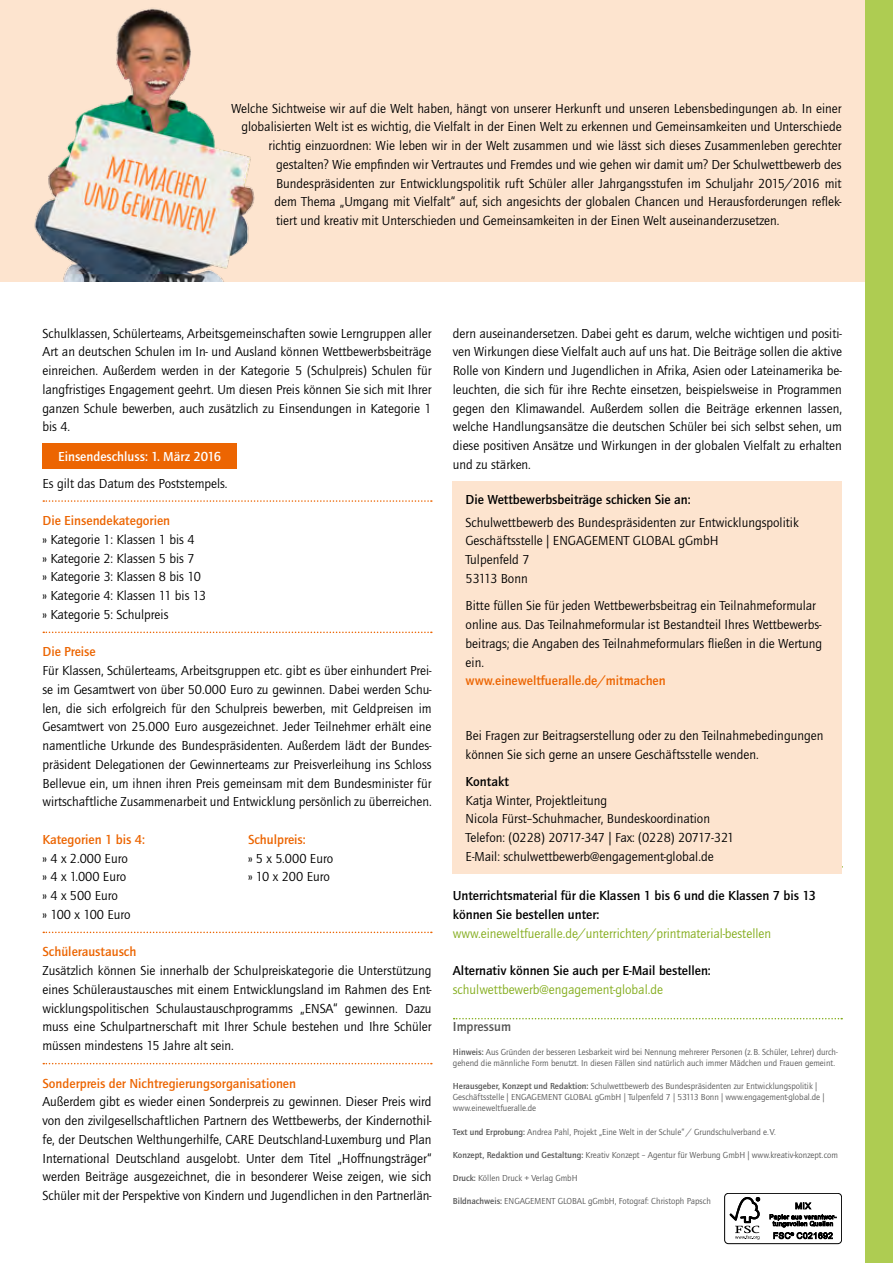
<style>
.page{position:relative;width:893px;height:1263px;background:#fff}
.page>*{position:absolute;margin:0;border:0;box-sizing:border-box;transform-origin:0 0}
.t1{font:13.5px/18.8px "Quay Sans ITC Std";color:#000}
.t2{font:500 13.5px/18.8px "Quay Sans ITC Std";color:#000}
.t3{font:500 13.5px "Quay Sans ITC Std";color:#ec6502}
.t4{font:13.5px "Quay Sans ITC Std";color:#83ac1b}
.t5{font:500 13.5px "Quay Sans ITC Std";color:#fff}
.t6{font:500 13.5px "Quay Sans ITC Std";color:#565656}
.t7{font:9px/11.2px "Quay Sans ITC Std";color:#565656}
.s1{font-weight:500}
</style>
<div class="page">
<svg style="left:43px;top:500px;width:389px;height:2px"></svg>
<svg style="left:43px;top:632px;width:389px;height:1px"></svg>
<svg style="left:43px;top:932px;width:389px;height:1px"></svg>
<svg style="left:43px;top:1063px;width:389px;height:1px"></svg>
<div style="left:43px;top:443px;width:194px;height:26px;background:#ec6502"></div>
<svg style="left:454px;top:1018px;width:388px;height:1px"></svg>
<div style="left:724px;top:1193px;width:118px;height:51px;border:1px solid #000;border-radius:4px"></div>
<svg style="left:730px;top:1197px;width:30px;height:43px"></svg>
<svg style="left:770px;top:1202px;width:66px;height:37px"></svg>
<div style="left:453px;top:481px;width:389px;height:392px;background:#fde4cf"></div>
<div style="left:0;top:0;width:893px;height:281px;background:#fde4cf"></div>
<img style="left:34px;top:8px;width:221px;height:273px">
<div style="left:865px;top:0;width:28px;height:1263px;background:#aecc52"></div>
<p class="t1" style="left:231px;top:99px;width:612px">Welche Sichtweise wir auf die Welt haben, hängt von unserer Herkunft und unseren Lebensbedingungen ab. In einer</p>
<p class="t1" style="left:242px;top:117px;width:602px">globalisierten Welt ist es wichtig, die Vielfalt in der Einen Welt zu erkennen und Gemeinsamkeiten und Unterschiede</p>
<p class="t1" style="left:269px;top:136px;width:575px">richtig einzuordnen: Wie leben wir in der Welt zusammen und wie lässt sich dieses Zusammenleben gerechter</p>
<p class="t1" style="left:276px;top:155px;width:567px">gestalten? Wie empfinden wir Vertrautes und Fremdes und wie gehen wir damit um? Der Schulwettbewerb des</p>
<p class="t1" style="left:276px;top:174px;width:567px">Bundespräsidenten zur Entwicklungspolitik ruft Schüler aller Jahrgangsstufen im Schuljahr 2015/2016 mit</p>
<p class="t1" style="left:275px;top:192px;width:568px">dem Thema „Umgang mit Vielfalt“ auf, sich angesichts der globalen Chancen und Herausforderungen reflek-</p>
<p class="t1" style="left:276px;top:211px;width:505px">tiert und kreativ mit Unterschieden und Gemeinsamkeiten in der Einen Welt auseinanderzusetzen.</p>
<p class="t1" style="left:43px;top:324px;width:391px;text-align:justify">Schulklassen, Schülerteams, Arbeitsgemeinschaften sowie Lerngruppen aller Art an deutschen Schulen im In- und Ausland können Wettbewerbsbeiträge einreichen. Außerdem werden in der Kategorie 5 (Schulpreis) Schulen für langfristiges Engagement geehrt. Um diesen Preis können Sie sich mit Ihrer ganzen Schule bewerben, auch zusätzlich zu Einsendungen in Kategorie 1 bis 4.</p>
<p class="t5" style="left:58px;top:448px;width:165px">Einsendeschluss: 1. März 2016</p>
<p class="t1" style="left:43px;top:474px;width:187px">Es gilt das Datum des Poststempels.</p>
<p class="t3" style="left:43px;top:513px;width:129px">Die Einsendekategorien</p>
<p class="t1" style="left:43px;top:530px;width:165px">» Kategorie 1: Klassen 1 bis 4<br>» Kategorie 2: Klassen 5 bis 7<br>» Kategorie 3: Klassen 8 bis 10 » Kategorie 4: Klassen 11 bis 13 » Kategorie 5: Schulpreis</p>
<p class="t3" style="left:43px;top:644px;width:55px">Die Preise</p>
<p class="t1" style="left:43px;top:661px;width:391px;text-align:justify">Für Klassen, Schülerteams, Arbeitsgruppen etc. gibt es über einhundert Prei&shy;se im Gesamtwert von über 50.000 Euro zu gewinnen. Dabei werden Schu&shy;len, die sich erfolgreich für den Schulpreis bewerben, mit Geldpreisen im Gesamtwert von 25.000 Euro ausgezeichnet. Jeder Teilnehmer erhält eine namentliche Urkunde des Bundespräsidenten. Außerdem lädt der Bundes&shy;präsident Delegationen der Gewinnerteams zur Preisverleihung ins Schloss Bellevue ein, um ihnen ihren Preis gemeinsam mit dem Bundesminister für wirtschaftliche Zusammenarbeit und Entwicklung persönlich zu überreichen.</p>
<p class="t3" style="left:43px;top:831px;width:104px">Kategorien 1 bis 4:</p>
<p class="t3" style="left:248px;top:831px;width:59px">Schulpreis:</p>
<p class="t1" style="left:43px;top:849px;width:87px">» 4 x 2.000 Euro</p>
<p class="t1" style="left:248px;top:849px;width:87px">» 5 x 5.000 Euro</p>
<p class="t1" style="left:43px;top:867px;width:85px">» 4 x 1.000 Euro</p>
<p class="t1" style="left:248px;top:867px;width:83px">» 10 x 200 Euro</p>
<p class="t1" style="left:43px;top:886px;width:90px">» 4 x 500 Euro<br>» 100 x 100 Euro</p>
<p class="t3" style="left:43px;top:944px;width:95px">Schüleraustausch</p>
<p class="t1" style="left:43px;top:961px;width:391px;text-align:justify">Zusätzlich können Sie innerhalb der Schulpreiskategorie die Unterstützung eines Schüleraustausches mit einem Entwicklungsland im Rahmen des Ent&shy;wicklungspolitischen Schulaustauschprogramms „ENSA“ gewinnen. Dazu muss eine Schulpartnerschaft mit Ihrer Schule bestehen und Ihre Schüler müssen mindestens 15 Jahre alt sein.</p>
<p class="t3" style="left:43px;top:1075px;width:255px">Sonderpreis der Nichtregierungsorganisationen</p>
<p class="t1" style="left:43px;top:1092px;width:391px;text-align:justify">Außerdem gibt es wieder einen Sonderpreis zu gewinnen. Dieser Preis wird von den zivilgesellschaftlichen Partnern des Wettbewerbs, der Kindernothil&shy;fe, der Deutschen Welthungerhilfe, CARE Deutschland-Luxemburg und Plan International Deutschland ausgelobt. Unter dem Titel „Hoffnungsträger“ werden Beiträge ausgezeichnet, die in besonderer Weise zeigen, wie sich Schüler mit der Perspektive von Kindern und Jugendlichen in den Partnerlän-</p>
<p class="t1" style="left:453px;top:324px;width:391px;text-align:justify">dern auseinandersetzen. Dabei geht es darum, welche wichtigen und positi&shy;ven Wirkungen diese Vielfalt auch auf uns hat. Die Beiträge sollen die aktive Rolle von Kindern und Jugendlichen in Afrika, Asien oder Lateinamerika be&shy;leuchten, die sich für ihre Rechte einsetzen, beispielsweise in Programmen gegen den Klimawandel. Außerdem sollen die Beiträge erkennen lassen, welche Handlungsansätze die deutschen Schüler bei sich selbst sehen, um diese positiven Ansätze und Wirkungen in der globalen Vielfalt zu erhalten und zu stärken.</p>
<p class="t2" style="left:466px;top:490px;width:226px">Die Wettbewerbsbeiträge schicken Sie an:</p>
<p class="t1" style="left:466px;top:513px;width:335px">Schulwettbewerb des Bundespräsidenten zur Entwicklungspolitik Geschäftsstelle | ENGAGEMENT GLOBAL gGmbH<br>Tulpenfeld 7<br>53113 Bonn</p>
<p class="t1" style="left:466px;top:596px;width:358px">Bitte füllen Sie für jeden Wettbewerbsbeitrag ein Teilnahmeformular online aus. Das Teilnahmeformular ist Bestandteil Ihres Wettbewerbs&shy;beitrags; die Angaben des Teilnahmeformulars fließen in die Wertung ein.</p>
<p class="t3" style="left:466px;top:673px;width:202px">www.eineweltfueralle.de/mitmachen</p>
<p class="t1" style="left:466px;top:726px;width:359px">Bei Fragen zur Beitragserstellung oder zu den Teilnahmebedingungen können Sie sich gerne an unsere Geschäftsstelle wenden.</p>
<p class="t2" style="left:466px;top:772px;width:45px">Kontakt</p>
<p class="t1" style="left:466px;top:791px;width:270px">Katja Winter, Projektleitung<br>Nicola Fürst–Schuhmacher, Bundeskoordination Telefon: (0228) 20717-347 | Fax: (0228) 20717-321<br>E-Mail: schulwettbewerb@engagement-global.de</p>
<p class="t2" style="left:453px;top:886px;width:365px">Unterrichtsmaterial für die Klassen 1 bis 6 und die Klassen 7 bis 13 können Sie bestellen unter:</p>
<p class="t4" style="left:453px;top:925px;width:320px">www.eineweltfueralle.de/unterrichten/printmaterial-bestellen</p>
<p class="t2" style="left:453px;top:961px;width:259px">Alternativ können Sie auch per E-Mail bestellen:</p>
<p class="t4" style="left:453px;top:981px;width:212px">schulwettbewerb@engagement-global.de</p>
<p class="t6" style="left:453px;top:1019px;width:60px">Impressum</p>
<p class="t7" style="left:453px;top:1046px;width:386px"><span class="s1">Hinweis:</span> Aus Gründen der besseren Lesbarkeit wird bei Nennung mehrerer Personen (z.B. Schüler, Lehrer) durch&shy;gehend die männliche Form benutzt. In diesen Fällen sind natürlich auch immer Mädchen und Frauen gemeint.</p>
<p class="t7" style="left:453px;top:1080px;width:373px"><span class="s1">Herausgeber, Konzept und Redaktion:</span> Schulwettbewerb des Bundespräsidenten zur Entwicklungspolitik |<br>Geschäftsstelle | ENGAGEMENT GLOBAL gGmbH | Tulpenfeld 7 | 53113 Bonn | www.engagement-global.de | www.eineweltfueralle.de</p>
<p class="t7" style="left:453px;top:1126px;width:324px"><span class="s1">Text und Erprobung:</span> Andrea Pahl, Projekt „Eine Welt in der Schule“ / Grundschulverband e.V.</p>
<p class="t7" style="left:453px;top:1149px;width:387px"><span class="s1">Konzept, Redaktion und Gestaltung:</span> Kreativ Konzept – Agentur für Werbung GmbH | www.kreativ-konzept.com</p>
<p class="t7" style="left:453px;top:1172px;width:126px"><span class="s1">Druck:</span> Köllen Druck + Verlag GmbH</p>
<p class="t7" style="left:453px;top:1195px;width:259px"><span class="s1">Bildnachweis:</span> ENGAGEMENT GLOBAL gGmbH, Fotograf: Christoph Papsch</p>
</div>
